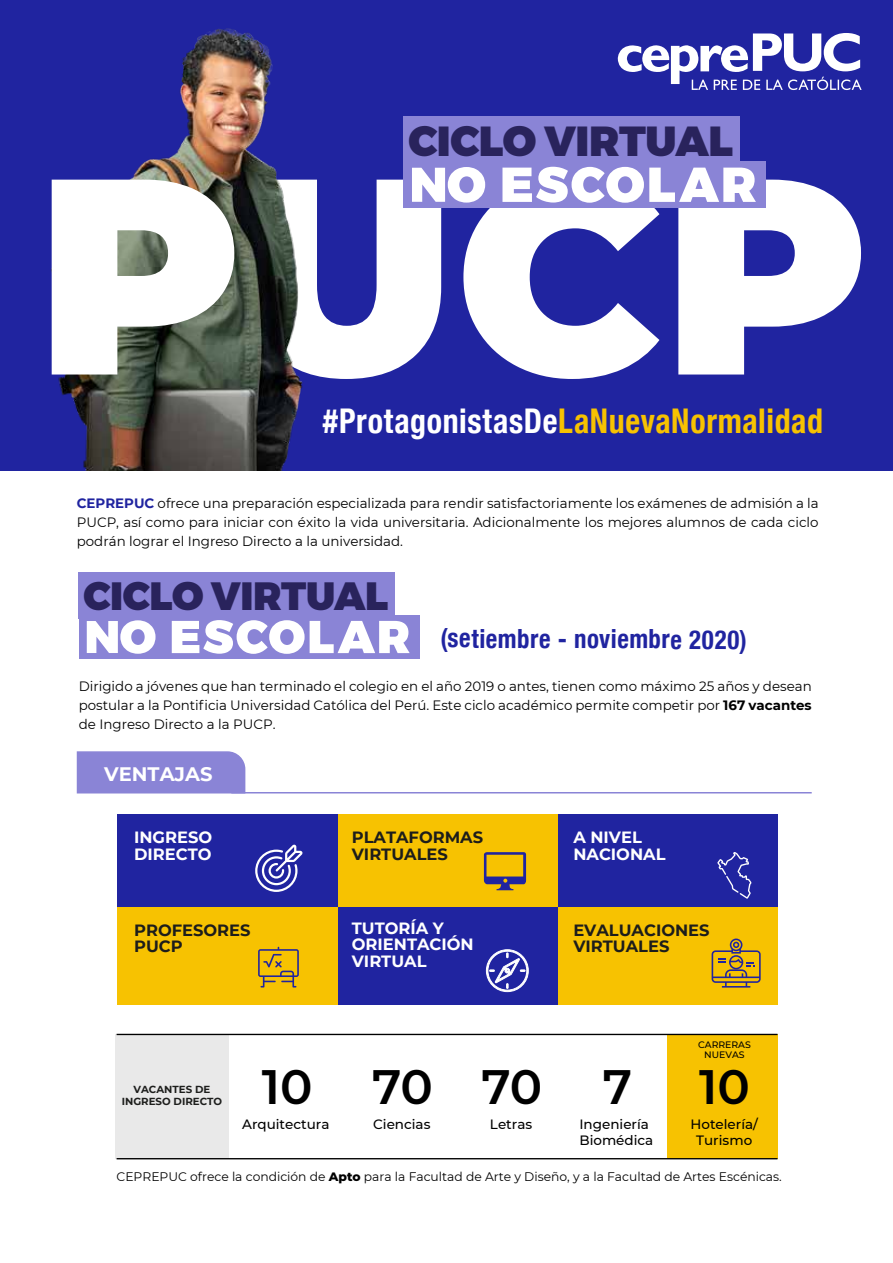
<style>
.page{position:relative;width:893px;height:1263px;background:#fff}
.page>*{position:absolute;margin:0;border:0;box-sizing:border-box;transform-origin:0 0}
.t1{font:600 48.15px "Montserrat";letter-spacing:-.01em;color:#000}
.t2{font:700 condensed 48.15px "DINOT";color:#000}
.t3{font:900 41.85px "Montserrat";letter-spacing:-.01em;color:#29235c}
.t4{font:900 39.3px "Montserrat";letter-spacing:-.01em;color:#29235c}
.t5{font:700 condensed 34.05px "Helvetica Neue";letter-spacing:.02em;color:#f7c201;scale:.94 1}
.t6{font:700 condensed 26.4px "Helvetica Neue";letter-spacing:.02em;color:#2024a0;scale:.94 1}
.t7{font:700 19.5px "Montserrat";color:#fff}
.t8{font:700 16.35px/16.4px "Montserrat";color:#1d1d1b}
.t9{font:700 16.35px/16.4px "Montserrat";color:#fff}
.t10{font:13.5px/19.2px "Montserrat";color:#000;text-align:justify}
.t11{font:500 13.5px/15.8px "Montserrat";color:#000}
.t12{font:12.45px "Montserrat";color:#000}
.t13{font:700 10.2px/12px "Montserrat";color:#1d1e1c;text-align:center}
.t14{font:500 9.3px/10.6px "Montserrat";color:#000;text-align:center}
.s1{color:#fff}
.s2{font-weight:700;color:#2024a0}
.s3{font-weight:700}
.s4{font-weight:800}
</style>
<div class="page">
<div style="left:667px;top:1034px;width:110px;height:125px;background:#f7c201"></div>
<div style="left:0;top:0;width:893px;height:471px;background:#2024a0"></div>
<img style="left:51px;top:28px;width:252px;height:443px">
<svg style="left:52px;top:180px;width:182px;height:194px"></svg>
<svg style="left:618px;top:33px;width:244px;height:57px"></svg>
<div style="left:557px;top:814px;width:220px;height:95px;background:#2024a0"></div>
<div style="left:337px;top:814px;width:220px;height:95px;background:#f7c201"></div>
<div style="left:117px;top:814px;width:220px;height:95px;background:#2024a0"></div>
<div style="left:557px;top:907px;width:220px;height:98px;background:#f7c201"></div>
<div style="left:337px;top:907px;width:220px;height:98px;background:#2024a0"></div>
<div style="left:117px;top:907px;width:220px;height:98px;background:#f7c201"></div>
<svg style="left:255px;top:844px;width:48px;height:48px"></svg>
<svg style="left:486px;top:949px;width:43px;height:43px"></svg>
<svg style="left:258px;top:947px;width:41px;height:40px"></svg>
<svg style="left:484px;top:852px;width:42px;height:38px"></svg>
<svg style="left:717px;top:852px;width:34px;height:47px"></svg>
<svg style="left:712px;top:938px;width:49px;height:49px"></svg>
<div style="left:76px;top:751px;width:170px;height:43px;background:#8a84d6"></div>
<hr style="left:231px;top:792px;width:581px;height:1px;background:#8a84d6">
<div style="left:115px;top:1034px;width:113px;height:125px;background:#e9e9e9"></div>
<hr style="left:117px;top:1034px;width:660px;height:1px;background:#000">
<hr style="left:117px;top:1158px;width:660px;height:1px;background:#000">
<div style="left:403px;top:116px;width:337px;height:50px;background:#8a84d6"></div>
<div style="left:403px;top:162px;width:363px;height:46px;background:#8a84d6"></div>
<svg style="left:251px;top:167px;width:610px;height:212px"></svg>
<div style="left:79px;top:572px;width:316px;height:47px;background:#8a84d6"></div>
<div style="left:79px;top:615px;width:340px;height:44px;background:#8a84d6"></div>
<svg style="left:172px;top:620px;width:238px;height:34px"></svg>
<svg style="left:87px;top:620px;width:69px;height:34px"></svg>
<h2 class="t3" style="left:408px;top:107px;width:326px">CICLO VIRTUAL</h2>
<h3 class="t5" style="left:323px;top:400px;width:534px"><span class="s1">#ProtagonistasDe</span>LaNuevaNormalidad</h3>
<p class="t10" style="left:77px;top:493px;width:743px"><span class="s2">CEPREPUC</span> ofrece una preparación especializada para rendir satisfactoriamente los exámenes de admisión a la PUCP, así como para iniciar con éxito la vida universitaria. Adicionalmente los mejores alumnos de cada ciclo podrán lograr el Ingreso Directo a la universidad.</p>
<h3 class="t4" style="left:84px;top:564px;width:306px">CICLO VIRTUAL</h3>
<h3 class="t6" style="left:440px;top:623px;width:328px">(setiembre - noviembre 2020)</h3>
<p class="t10" style="left:79px;top:676px;width:734px">Dirigido a jóvenes que han terminado el colegio en el año 2019 o antes, tienen como máximo 25 años y desean postular a la Pontificia Universidad Católica del Perú. Este ciclo académico permite competir por <span class="s3">167 vacantes </span>de Ingreso Directo a la PUCP.</p>
<h3 class="t7" style="left:104px;top:760px;width:110px">VENTAJAS</h3>
<p class="t9" style="left:134px;top:828px;width:80px">INGRESO<br>DIRECTO</p>
<p class="t8" style="left:352px;top:828px;width:133px">PLATAFORMAS<br>VIRTUALES</p>
<p class="t9" style="left:573px;top:828px;width:94px">A NIVEL<br>NACIONAL</p>
<p class="t8" style="left:134px;top:921px;width:118px">PROFESORES<br>PUCP</p>
<p class="t9" style="left:352px;top:919px;width:123px">TUTORÍA Y<br>ORIENTACIÓN<br>VIRTUAL</p>
<p class="t8" style="left:573px;top:921px;width:138px">EVALUACIONES<br>VIRTUALES</p>
<h1 class="t2" style="left:147px;top:1067px;width:40px">15</h1>
<p class="t13" style="left:122px;top:1082px;width:102px">VACANTES DE<br>INGRESO DIRECTO</p>
<h1 class="t1" style="left:262px;top:1053px;width:52px">10</h1>
<p class="t11" style="left:242px;top:1116px;width:89px">Arquitectura</p>
<h1 class="t1" style="left:372px;top:1053px;width:62px">70</h1>
<p class="t11" style="left:373px;top:1116px;width:59px">Ciencias</p>
<p class="t14" style="left:698px;top:1038px;width:54px">CARRERAS<br>NUEVAS</p>
<h1 class="t1" style="left:699px;top:1053px;width:52px">10</h1>
<h1 class="t1" style="left:481px;top:1053px;width:62px">70</h1>
<h1 class="t1" style="left:603px;top:1053px;width:31px">7</h1>
<p class="t11" style="left:579px;top:1116px;width:75px">Ingeniería<br>Biomédica</p>
<p class="t11" style="left:690px;top:1116px;width:69px;text-align:center">Hotelería/<br>Turismo</p>
<p class="t11" style="left:490px;top:1116px;width:44px">Letras</p>
<p class="t12" style="left:117px;top:1168px;width:667px">CEPREPUC ofrece la condición de <span class="s4">Apto</span> para la Facultad de Arte y Diseño, y a la Facultad de Artes Escénicas.</p>
</div>
